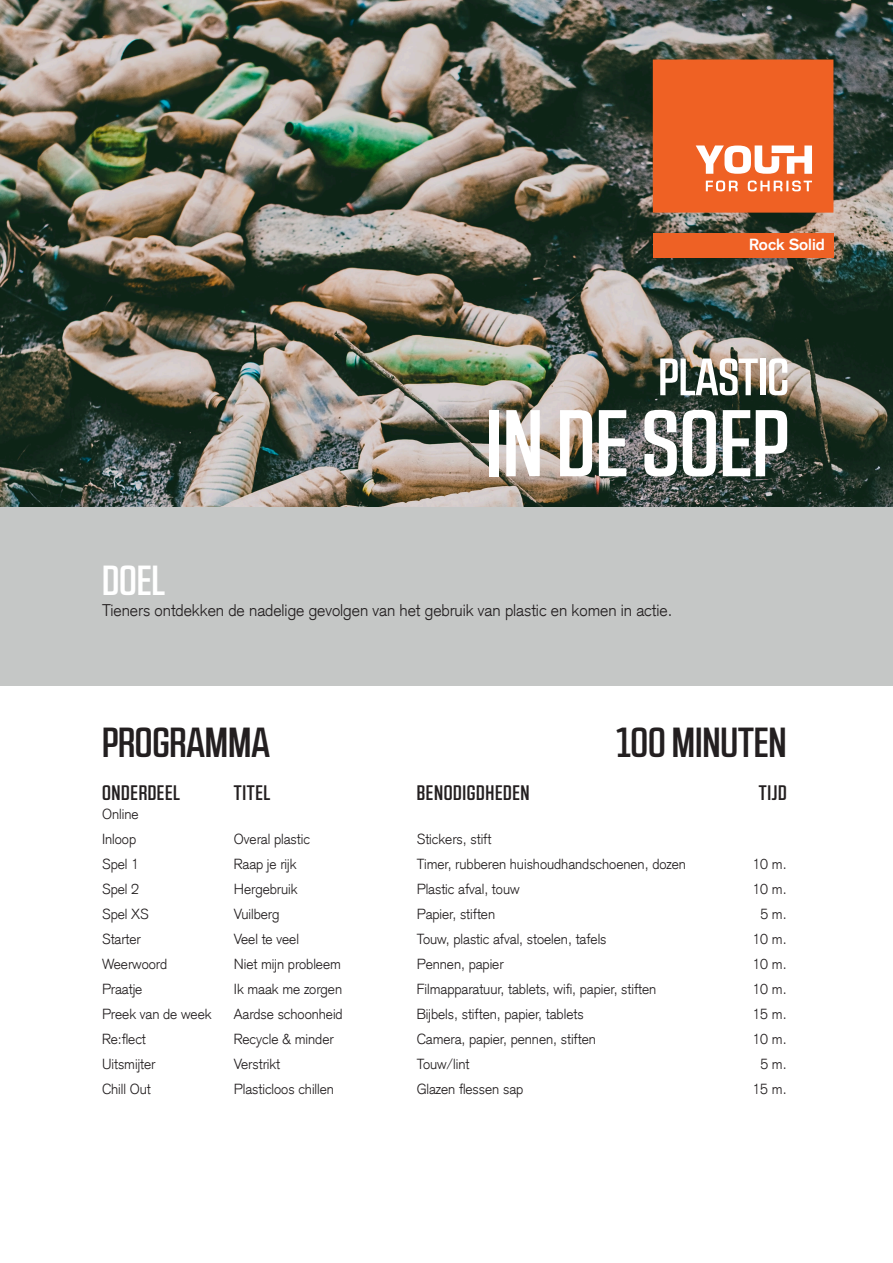
<style>
.page{position:relative;width:893px;height:1263px;background:#fff}
.page>*{position:absolute;margin:0;border:0;box-sizing:border-box;transform-origin:0 0}
.TITEL{font:500 94.5px "RB No 2.1 a";color:#fff}
.THEMA{font:500 52.5px "RB No 2.1 a";color:#fff}
.voorpagina_kop_PROGR{font:500 42px "RB No 2.1 a";color:#231f20}
.voorpagina_kop_DOEL{font:500 42px "RB No 2.1 a";color:#fff}
.voorpagina_tussenkop{font:500 21px "RB No 2.1 a";letter-spacing:.03em;color:#231f20}
.voorpagina_doel_teks{font:300 16.5px "Basic Commercial LT Com";letter-spacing:-.005em;color:#231f20}
.t1{font:700 15.75px "Basic Commercial LT Com";color:#fff}
.voorpagina_programma{font:300 14.25px "Basic Commercial LT Com";letter-spacing:-.005em;color:#231f20}
</style>
<div class="page">
<div style="left:0;top:438px;width:893px;height:247px;background:#c5c7c6"></div>
<img style="left:0;top:0;width:893px;height:506px">
<svg style="left:653px;top:60px;width:180px;height:153px;background:#f06e37"></svg>
<div style="left:653px;top:233px;width:180px;height:25px;background:#ee6125"></div>
<p class="t1" style="left:749px;top:235px;width:77px">Rock Solid</p>
<p class="THEMA" style="left:658px;top:347px;width:132px">PLASTIC</p>
<p class="TITEL" style="left:486px;top:389px;width:304px">IN DE SOEP</p>
<p class="voorpagina_kop_DOEL" style="left:102px;top:556px;width:65px">DOEL</p>
<p class="voorpagina_doel_teks" style="left:102px;top:601px;width:572px">Tieners ontdekken de nadelige gevolgen van het gebruik van plastic en komen in actie.</p>
<p class="voorpagina_kop_PROGR" style="left:102px;top:718px;width:169px">PROGRAMMA</p>
<p class="voorpagina_kop_PROGR" style="left:617px;top:718px;width:171px">100 MINUTEN</p>
<p class="voorpagina_tussenkop" style="left:102px;top:780px;width:79px">ONDERDEEL</p>
<p class="voorpagina_tussenkop" style="left:234px;top:780px;width:38px">TITEL</p>
<p class="voorpagina_tussenkop" style="left:417px;top:780px;width:114px">BENODIGDHEDEN</p>
<p class="voorpagina_tussenkop" style="left:759px;top:780px;width:29px">TIJD</p>
<p class="voorpagina_programma" style="left:102px;top:806px;width:38px">Online</p>
<p class="voorpagina_programma" style="left:102px;top:831px;width:36px">Inloop</p>
<p class="voorpagina_programma" style="left:234px;top:831px;width:78px">Overal plastic</p>
<p class="voorpagina_programma" style="left:417px;top:831px;width:76px">Stickers, stift</p>
<p class="voorpagina_programma" style="left:102px;top:856px;width:39px">Spel 1</p>
<p class="voorpagina_programma" style="left:234px;top:856px;width:64px">Raap je rijk</p>
<p class="voorpagina_programma" style="left:417px;top:856px;width:271px">Timer, rubberen huishoudhandschoenen, dozen</p>
<p class="voorpagina_programma" style="left:752px;top:856px;width:36px">10 m.</p>
<p class="voorpagina_programma" style="left:102px;top:881px;width:39px">Spel 2</p>
<p class="voorpagina_programma" style="left:234px;top:881px;width:65px">Hergebruik</p>
<p class="voorpagina_programma" style="left:417px;top:881px;width:104px">Plastic afval, touw</p>
<p class="voorpagina_programma" style="left:752px;top:881px;width:36px">10 m.</p>
<p class="voorpagina_programma" style="left:102px;top:906px;width:48px">Spel XS</p>
<p class="voorpagina_programma" style="left:234px;top:906px;width:47px">Vuilberg</p>
<p class="voorpagina_programma" style="left:417px;top:906px;width:80px">Papier, stiften</p>
<p class="voorpagina_programma" style="left:760px;top:906px;width:28px">5 m.</p>
<p class="voorpagina_programma" style="left:102px;top:931px;width:40px">Starter</p>
<p class="voorpagina_programma" style="left:234px;top:931px;width:67px">Veel te veel</p>
<p class="voorpagina_programma" style="left:417px;top:931px;width:191px">Touw, plastic afval, stoelen, tafels</p>
<p class="voorpagina_programma" style="left:752px;top:931px;width:36px">10 m.</p>
<p class="voorpagina_programma" style="left:102px;top:956px;width:67px">Weerwoord</p>
<p class="voorpagina_programma" style="left:234px;top:956px;width:109px">Niet mijn probleem</p>
<p class="voorpagina_programma" style="left:417px;top:956px;width:88px">Pennen, papier</p>
<p class="voorpagina_programma" style="left:752px;top:956px;width:36px">10 m.</p>
<p class="voorpagina_programma" style="left:102px;top:981px;width:42px">Praatje</p>
<p class="voorpagina_programma" style="left:234px;top:981px;width:110px">Ik maak me zorgen</p>
<p class="voorpagina_programma" style="left:417px;top:981px;width:241px">Filmapparatuur, tablets, wifi, papier, stiften</p>
<p class="voorpagina_programma" style="left:752px;top:981px;width:36px">10 m.</p>
<p class="voorpagina_programma" style="left:102px;top:1006px;width:111px">Preek van de week</p>
<p class="voorpagina_programma" style="left:234px;top:1006px;width:110px">Aardse schoonheid</p>
<p class="voorpagina_programma" style="left:417px;top:1006px;width:168px">Bijbels, stiften, papier, tablets</p>
<p class="voorpagina_programma" style="left:752px;top:1006px;width:36px">15 m.</p>
<p class="voorpagina_programma" style="left:102px;top:1031px;width:45px">Re:flect</p>
<p class="voorpagina_programma" style="left:234px;top:1031px;width:101px">Recycle &amp; minder</p>
<p class="voorpagina_programma" style="left:417px;top:1031px;width:181px">Camera, papier, pennen, stiften</p>
<p class="voorpagina_programma" style="left:752px;top:1031px;width:36px">10 m.</p>
<p class="voorpagina_programma" style="left:102px;top:1056px;width:55px">Uitsmijter</p>
<p class="voorpagina_programma" style="left:234px;top:1056px;width:48px">Verstrikt</p>
<p class="voorpagina_programma" style="left:417px;top:1056px;width:54px">Touw/lint</p>
<p class="voorpagina_programma" style="left:760px;top:1056px;width:28px">5 m.</p>
<p class="voorpagina_programma" style="left:102px;top:1081px;width:50px">Chill Out</p>
<p class="voorpagina_programma" style="left:234px;top:1081px;width:102px">Plasticloos chillen</p>
<p class="voorpagina_programma" style="left:417px;top:1081px;width:108px">Glazen flessen sap</p>
<p class="voorpagina_programma" style="left:752px;top:1081px;width:36px">15 m.</p>
</div>
